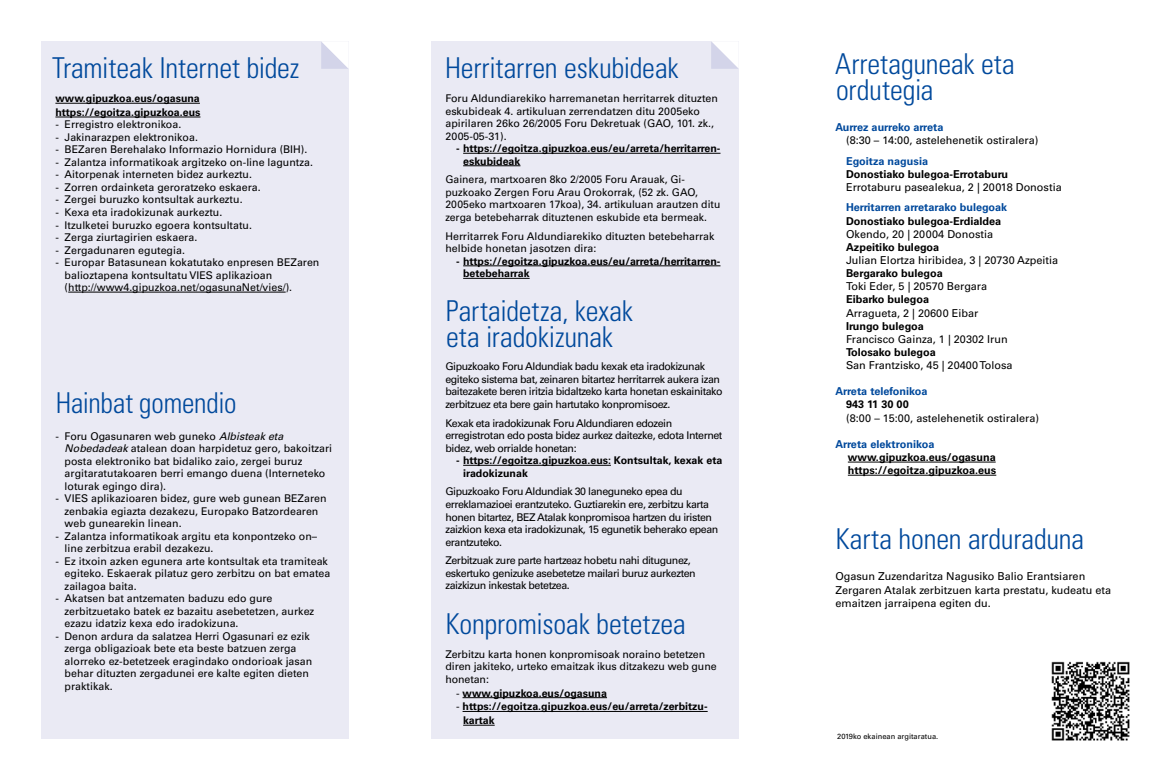
<style>
.page{position:relative;width:1170px;height:780px;background:#fff}
.page>*{position:absolute;margin:0;border:0;box-sizing:border-box;transform-origin:0 0}
.TITULOA{font:300 condensed 28.75px/26.2px "Univers";letter-spacing:-.005em;color:#00499c}
.SIN_PART{font:10.88px/13.1px "Univers";color:#000}
.SIN_PART-2{font:700 10.88px/13.1px "Univers";color:#000}
.SIN_PART-3{font:700 10.88px "Univers";color:#00499c}
.SIN_PART-4{font:10.62px/12.5px "Univers";color:#000}
.SIN_PART-5{font:10.62px/12.5px "Univers";letter-spacing:-.04em;color:#000}
.web{font:700 10.62px/12.5px "Univers";color:#000}
.SIN_PART-6{font:700 10.62px/13.8px "Univers";color:#000}
.SIN_PART-7{font:7.5px "Univers";color:#000}
.s1{font-style:italic}
.s2{font-weight:400}
</style>
<div class="page">
<div style="left:431px;top:41px;width:307px;height:697px;background:#eaeaf4"></div>
<svg style="left:711px;top:41px;width:27px;height:28px"></svg>
<div style="left:41px;top:41px;width:307px;height:697px;background:#eaeaf4"></div>
<svg style="left:321px;top:41px;width:27px;height:28px"></svg>
<hr style="left:55px;top:103px;width:145px;height:1px;background:#000">
<hr style="left:55px;top:117px;width:145px;height:1px;background:#000">
<hr style="left:68px;top:292px;width:218px;height:1px;background:#000">
<hr style="left:847px;top:462px;width:148px;height:1px;background:#000">
<hr style="left:847px;top:475px;width:149px;height:1px;background:#000">
<img style="left:1051px;top:661px;width:79px;height:80px">
<hr style="left:463px;top:153px;width:257px;height:1px;background:#000">
<hr style="left:463px;top:165px;width:57px;height:1px;background:#000">
<hr style="left:463px;top:265px;width:257px;height:1px;background:#000">
<hr style="left:463px;top:278px;width:66px;height:1px;background:#000">
<hr style="left:462px;top:697px;width:145px;height:1px;background:#000">
<hr style="left:462px;top:711px;width:245px;height:1px;background:#000">
<hr style="left:463px;top:725px;width:31px;height:1px;background:#000">
<hr style="left:463px;top:465px;width:148px;height:1px;background:#000">
<p class="TITULOA" style="left:52px;top:55px;width:249px">Tramiteak Internet bidez</p>
<p class="SIN_PART-6" style="left:55px;top:92px;width:146px">www.gipuzkoa.eus/ogasuna https://egoitza.gipuzkoa.eus</p>
<p class="SIN_PART-4" style="left:55px;top:118px;width:127px">- Erregistro elektronikoa.</p>
<p class="SIN_PART-4" style="left:55px;top:131px;width:144px">- Jakinarazpen elektronikoa.</p>
<p class="SIN_PART-4" style="left:55px;top:143px;width:253px">- BEZaren Berehalako Informazio Hornidura (BIH).</p>
<p class="SIN_PART-4" style="left:55px;top:156px;width:259px">- Zalantza informatikoak argitzeko on-line laguntza.</p>
<p class="SIN_PART-4" style="left:55px;top:168px;width:198px">- Aitorpenak interneten bidez aurkeztu.</p>
<p class="SIN_PART-4" style="left:55px;top:181px;width:207px">- Zorren ordainketa geroratzeko eskaera.</p>
<p class="SIN_PART-4" style="left:55px;top:193px;width:189px">- Zergei buruzko kontsultak aurkeztu.</p>
<p class="SIN_PART-4" style="left:55px;top:206px;width:168px">- Kexa eta iradokizunak aurkeztu.</p>
<p class="SIN_PART-4" style="left:55px;top:218px;width:198px">- Itzulketei buruzko egoera kontsultatu.</p>
<p class="SIN_PART-4" style="left:55px;top:231px;width:143px">- Zerga ziurtagirien eskaera.</p>
<p class="SIN_PART-4" style="left:55px;top:243px;width:131px">- Zergadunaren egutegia.</p>
<p class="SIN_PART-4" style="left:65px;top:256px;width:256px;text-indent:-9px">- Europar Batasunean kokatutako enpresen BEZaren balioztapena kontsultatu VIES aplikazioan (http://www4.gipuzkoa.net/ogasunaNet/vies/).</p>
<p class="TITULOA" style="left:56px;top:389px;width:182px">Hainbat gomendio</p>
<p class="SIN_PART-4" style="left:65px;top:430px;width:269px;text-indent:-9px">- Foru Ogasunaren web guneko <span class="s1">Albisteak eta Nobedadeak</span> atalean doan harpidetuz gero, bakoitzari posta elektroniko bat bidaliko zaio, zergei buruz argitaratutakoaren berri emango duena (Interneteko loturak egingo dira).</p>
<p class="SIN_PART-4" style="left:65px;top:492px;width:263px;text-indent:-9px">- VIES aplikazioaren bidez, gure web gunean BEZaren zenbakia egiazta dezakezu, Europako Batzordearen web gunearekin linean.</p>
<p class="SIN_PART-4" style="left:65px;top:530px;width:254px;text-indent:-9px">- Zalantza informatikoak argitu eta konpontzeko on– line zerbitzua erabil dezakezu.</p>
<p class="SIN_PART-4" style="left:65px;top:555px;width:267px;text-indent:-9px">- Ez itxoin azken egunera arte kontsultak eta tramiteak egiteko. Eskaerak pilatuz gero zerbitzu on bat ematea zailagoa baita.</p>
<p class="SIN_PART-4" style="left:65px;top:592px;width:251px;text-indent:-9px">- Akatsen bat antzematen baduzu edo gure zerbitzuetako batek ez bazaitu asebetetzen, aurkez ezazu idatziz kexa edo iradokizuna.</p>
<p class="SIN_PART-4" style="left:65px;top:630px;width:249px;text-indent:-9px">- Denon ardura da salatzea Herri Ogasunari ez ezik zerga obligazioak bete eta beste batzuen zerga alorreko ez-betetzeek eragindako ondorioak jasan behar dituzten zergadunei ere kalte egiten dieten praktikak.</p>
<p class="TITULOA" style="left:445px;top:55px;width:235px">Herritarren eskubideak</p>
<p class="SIN_PART-4" style="left:445px;top:92px;width:274px">Foru Aldundiarekiko harremanetan herritarrek dituzten</p>
<p class="SIN_PART-4" style="left:445px;top:105px;width:270px">eskubideak 4. artikuluan zerrendatzen ditu 2005eko apirilaren 26ko 26/2005 Foru Dekretuak (GAO, 101. zk.,<br>2005-05-31).</p>
<p class="web" style="left:463px;top:142px;width:259px;text-indent:-7px">- https://egoitza.gipuzkoa.eus/eu/arreta/herritarren&shy;eskubideak</p>
<p class="SIN_PART-4" style="left:445px;top:173px;width:276px">Gainera, martxoaren 8ko 2/2005 Foru Arauak, Gi&shy;puzkoako Zergen Foru Arau Orokorrak, (52 zk. GAO, 2005eko martxoaren 17koa), 34. artikuluan arautzen ditu zerga betebeharrak dituztenen eskubide eta bermeak.</p>
<p class="SIN_PART-4" style="left:445px;top:230px;width:270px">Herritarrek Foru Aldundiarekiko dituzten betebeharrak helbide honetan jasotzen dira:</p>
<p class="web" style="left:463px;top:255px;width:259px;text-indent:-7px">- https://egoitza.gipuzkoa.eus/eu/arreta/herritarren&shy;betebeharrak</p>
<p class="TITULOA" style="left:446px;top:298px;width:189px">Partaidetza, kexak eta iradokizunak</p>
<p class="SIN_PART-5" style="left:445px;top:360px;width:279px">Gipuzkoako Foru Aldundiak badu kexak eta iradokizunak egiteko sistema bat, zeinaren bitartez herritarrek aukera izan baitezakete beren iritzia bidaltzeko karta honetan eskainitako zerbitzuez eta bere gain hartutako konpromisoez.</p>
<p class="SIN_PART-5" style="left:445px;top:416px;width:278px">Kexak eta iradokizunak Foru Aldundiaren edozein erregistrotan edo posta bidez aurkez daitezke, edota Internet bidez, web orrialde honetan:</p>
<p class="web" style="left:463px;top:454px;width:261px;text-indent:-7px">- https://egoitza.gipuzkoa.eus: Kontsultak, kexak eta iradokizunak</p>
<p class="SIN_PART-5" style="left:445px;top:485px;width:274px">Gipuzkoako Foru Aldundiak 30 laneguneko epea du erreklamazioei erantzuteko. Guztiarekin ere, zerbitzu karta honen bitartez, BEZ Atalak konpromisoa hartzen du iristen zaizkion kexa eta iradokizunak, 15 egunetik beherako epean erantzuteko.</p>
<p class="SIN_PART-5" style="left:445px;top:554px;width:252px">Zerbitzuak zure parte hartzeaz hobetu nahi ditugunez, eskertuko genizuke asebetetze mailari buruz aurkezten zaizkizun inkestak betetzea.</p>
<p class="TITULOA" style="left:445px;top:610px;width:242px">Konpromisoak betetzea</p>
<p class="SIN_PART-4" style="left:445px;top:648px;width:273px">Zerbitzu karta honen konpromisoak noraino betetzen diren jakiteko, urteko emaitzak ikus ditzakezu web gune honetan:</p>
<p class="SIN_PART-6" style="left:456px;top:686px;width:152px"><span class="s2">-</span> www.gipuzkoa.eus/ogasuna</p>
<p class="SIN_PART-6" style="left:463px;top:699px;width:246px;text-indent:-7px"><span class="s2">-</span> https://egoitza.gipuzkoa.eus/eu/arreta/zerbitzu&shy;kartak</p>
<p class="TITULOA" style="left:835px;top:51px;width:181px">Arretaguneak eta</p>
<p class="TITULOA" style="left:836px;top:77px;width:99px">ordutegia</p>
<p class="SIN_PART-3" style="left:835px;top:121px;width:109px">Aurrez aurreko arreta</p>
<p class="SIN_PART" style="left:846px;top:133px;width:194px">(8:30 – 14:00, astelehenetik ostiralera)</p>
<p class="SIN_PART-3" style="left:846px;top:154px;width:83px">Egoitza nagusia</p>
<p class="SIN_PART-2" style="left:846px;top:167px;width:164px">Donostiako bulegoa-Errotaburu</p>
<p class="SIN_PART" style="left:846px;top:180px;width:217px">Errotaburu pasealekua, 2 | 20018 Donostia</p>
<p class="SIN_PART-3" style="left:846px;top:201px;width:163px">Herritarren arretarako bulegoak</p>
<p class="SIN_PART-2" style="left:846px;top:214px;width:157px">Donostiako bulegoa-Erdialdea</p>
<p class="SIN_PART" style="left:846px;top:227px;width:149px">Okendo, 20 | 20004 Donostia</p>
<p class="SIN_PART-2" style="left:846px;top:240px;width:95px">Azpeitiko bulegoa</p>
<p class="SIN_PART" style="left:846px;top:253px;width:214px">Julian Elortza hiribidea, 3 | 20730 Azpeitia</p>
<p class="SIN_PART-2" style="left:846px;top:267px;width:98px">Bergarako bulegoa</p>
<p class="SIN_PART" style="left:846px;top:280px;width:142px">Toki Eder, 5 | 20570 Bergara</p>
<p class="SIN_PART-2" style="left:846px;top:293px;width:84px">Eibarko bulegoa</p>
<p class="SIN_PART" style="left:846px;top:306px;width:134px">Arragueta, 2 | 20600 Eibar</p>
<p class="SIN_PART-2" style="left:846px;top:319px;width:79px">Irungo bulegoa</p>
<p class="SIN_PART" style="left:846px;top:332px;width:163px">Francisco Gainza, 1 | 20302 Irun</p>
<p class="SIN_PART-2" style="left:846px;top:345px;width:91px">Tolosako bulegoa</p>
<p class="SIN_PART" style="left:846px;top:358px;width:168px">San Frantzisko, 45 | 20400 Tolosa</p>
<p class="SIN_PART-3" style="left:835px;top:385px;width:94px">Arreta telefonikoa</p>
<p class="SIN_PART-2" style="left:846px;top:398px;width:64px">943 11 30 00</p>
<p class="SIN_PART" style="left:846px;top:411px;width:194px">(8:00 – 15:00, astelehenetik ostiralera)</p>
<p class="SIN_PART-3" style="left:835px;top:437px;width:100px">Arreta elektronikoa</p>
<p class="SIN_PART-2" style="left:847px;top:450px;width:150px">www.gipuzkoa.eus/ogasuna https://egoitza.gipuzkoa.eus</p>
<p class="TITULOA" style="left:835px;top:526px;width:250px">Karta honen arduraduna</p>
<p class="SIN_PART" style="left:835px;top:570px;width:277px">Ogasun Zuzendaritza Nagusiko Balio Erantsiaren<br>Zergaren Atalak zerbitzuen karta prestatu, kudeatu eta emaitzen jarraipena egiten du.</p>
<p class="SIN_PART-7" style="left:837px;top:731px;width:102px">2019ko ekainean argitaratua.</p>
</div>
